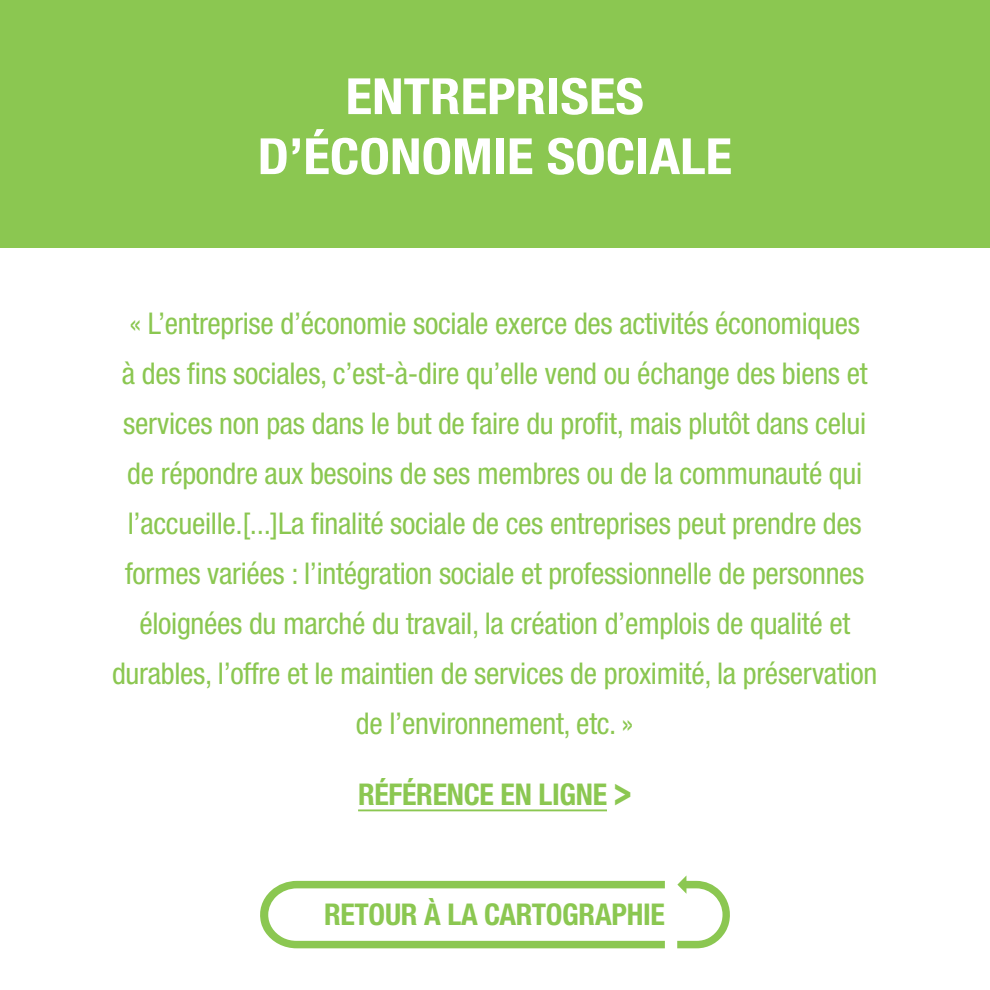
<style>
.page{position:relative;width:990px;height:990px;background:#fff}
.page>*{position:absolute;margin:0;border:0;box-sizing:border-box;transform-origin:0 0}
.t1{font:700 condensed 50px/60px "Helvetica Neue LT Std";color:#fff;text-align:center;scale:1.1 1}
.t2{font:condensed 30px/50px "Helvetica Neue LT Std";letter-spacing:-.01em;color:#8bc751;text-align:center}
.t3{font:700 condensed 30px "Helvetica Neue LT Std";letter-spacing:-.01em;color:#8bc751}
.s1{font-size:41px}
</style>
<div class="page">
<svg style="left:677px;top:875px;width:53px;height:73px"></svg>
<svg style="left:260px;top:881px;width:405px;height:67px"></svg>
<hr style="left:358px;top:809px;width:249px;height:2px;background:#8bc751">
<div style="left:0;top:0;width:990px;height:248px;background:#8bc751"></div>
<h1 class="t1" style="left:258px;top:66px;width:433px">ENTREPRISES<br>D’ÉCONOMIE SOCIALE</h1>
<p class="t2" style="left:112px;top:298px;width:767px">« L’entreprise d’économie sociale exerce des activités économiques<br>à des fins sociales, c’est-à-dire qu’elle vend ou échange des biens et services non pas dans le but de faire du profit, mais plutôt dans celui de répondre aux besoins de ses membres ou de la communauté qui l’accueille.[...]La finalité sociale de ces entreprises peut prendre des formes variées : l’intégration sociale et professionnelle de personnes éloignées du marché du travail, la création d’emplois de qualité et durables, l’offre et le maintien de services de proximité, la préservation de l’environnement, etc. »</p>
<p class="t3" style="left:358px;top:777px;width:275px">RÉFÉRENCE EN LIGNE <span class="s1">&gt;</span></p>
<p class="t3" style="left:324px;top:897px;width:342px">RETOUR À LA CARTOGRAPHIE</p>
</div>
